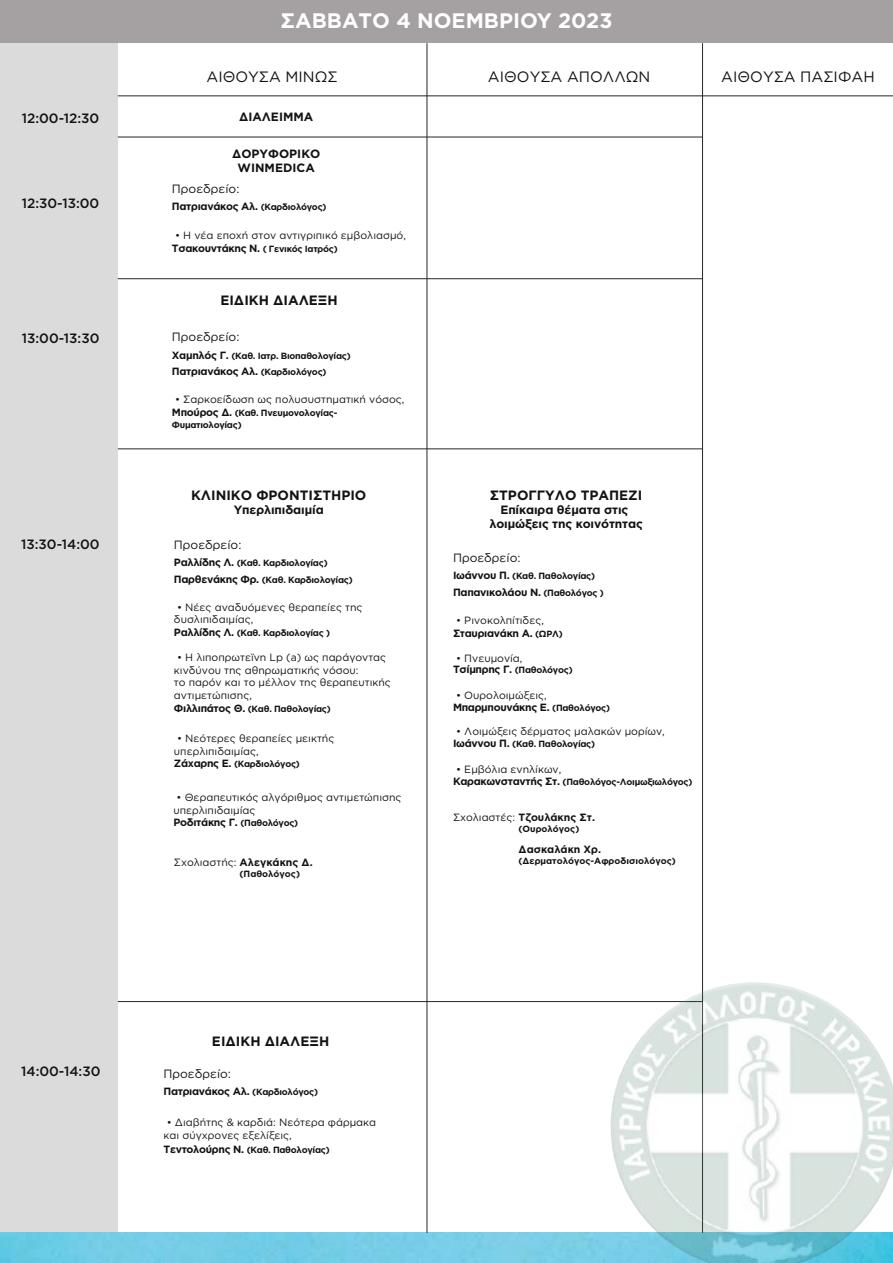
<style>
.page{position:relative;width:893px;height:1263px;background:#fff}
.page>*{position:absolute;margin:0;border:0;box-sizing:border-box;transform-origin:0 0}
.t1{font:700 21px "Gotham Greek";color:#fff}
.t2{font:15px "Gotham Greek";color:#111213}
.t3{font:700 13.5px "Gotham Greek";color:#111213}
.t4{font:500 13.5px "Gotham Greek";color:#111213}
.t5{font:700 12px/14.4px "Gotham Greek";letter-spacing:-.01em;color:#111213;text-align:center}
.t6{font:12px "Gotham Greek";color:#111213}
.t7{font:10.5px/12.6px "Gotham Greek";color:#111213}
.t8{font:700 10.5px "Gotham Greek";letter-spacing:-.03em;color:#111213}
.t9{font:700 10.5px "Gotham Greek";color:#111213}
.t10{font:700 9px/12.6px "Gotham Greek";letter-spacing:-.03em;color:#111213}
.t11{font:700 9px "Gotham Greek";color:#111213}
.s1{font-size:9px}
.s2{font-size:10.5px}
.s3{font-weight:700}
.s4{font-weight:700;font-size:9px}
.s5{font-weight:400}
</style>
<div class="page">
<div style="left:0;top:43px;width:118px;height:1189px;background:#dbdbdb"></div>
<img style="left:0;top:1232px;width:610px;height:31px">
<div style="left:0;top:0;width:893px;height:43px;background:#a5a1a3"></div>
<hr style="left:118px;top:95px;width:775px;height:1px;background:#242728">
<hr style="left:118px;top:137px;width:584px;height:1px;background:#242728">
<hr style="left:118px;top:278px;width:584px;height:1px;background:#242728">
<hr style="left:118px;top:448px;width:584px;height:1px;background:#242728">
<hr style="left:118px;top:1001px;width:584px;height:1px;background:#242728">
<hr style="left:427px;top:43px;width:1px;height:1190px;background:#242728">
<hr style="left:702px;top:43px;width:1px;height:1190px;background:#242728">
<img style="left:610px;top:982px;width:283px;height:281px">
<h1 class="t1" style="left:281px;top:8px;width:333px">ΣΑΒΒΑΤΟ 4 ΝΟΕΜΒΡΙΟΥ 2023</h1>
<h2 class="t2" style="left:206px;top:68px;width:133px">ΑΙΘΟΥΣΑ ΜΙΝΩΣ</h2>
<h2 class="t2" style="left:488px;top:68px;width:164px">ΑΙΘΟΥΣΑ ΑΠΟΛΛΩΝ</h2>
<h2 class="t2" style="left:721px;top:68px;width:155px">ΑΙΘΟΥΣΑ ΠΑΣΙΦΑΗ</h2>
<p class="t4" style="left:22px;top:111px;width:79px">12:00-12:30</p>
<p class="t5" style="left:239px;top:109px;width:76px">ΔΙΑΛΕΙΜΜΑ</p>
<p class="t5" style="left:232px;top:146px;width:90px">ΔΟΡΥΦΟΡΙΚΟ<br>WINMEDICA</p>
<p class="t4" style="left:22px;top:195px;width:79px">12:30-13:00</p>
<p class="t6" style="left:172px;top:182px;width:69px">Προεδρείο:</p>
<p class="t8" style="left:172px;top:200px;width:156px">Πατριανάκος Αλ. <span class="s1">(Καρδιολόγος)</span></p>
<p class="t7" style="left:175px;top:229px;width:232px">• Η νέα εποχή στον αντιγριπικό εμβολιασμό,</p>
<p class="t10" style="left:172px;top:242px;width:167px"><span class="s2">Τσακουντάκης Ν.</span> ( Γενικός Ιατρός)</p>
<p class="t3" style="left:220px;top:293px;width:119px">ΕΙΔΙΚΗ ΔΙΑΛΕΞΗ</p>
<p class="t4" style="left:22px;top:331px;width:79px">13:00-13:30</p>
<p class="t6" style="left:172px;top:330px;width:69px">Προεδρείο:</p>
<p class="t10" style="left:172px;top:349px;width:180px"><span class="s2">Χαμηλός Γ.</span> (Καθ. Ιατρ. Βιοπαθολογίας)</p>
<p class="t8" style="left:172px;top:365px;width:156px">Πατριανάκος Αλ. <span class="s1">(Καρδιολόγος)</span></p>
<p class="t7" style="left:175px;top:393px;width:231px">• Σαρκοείδωση ως πολυσυστηματική νόσος,</p>
<p class="t10" style="left:172px;top:406px;width:167px"><span class="s2">Μπούρος Δ.</span> (Καθ. Πνευμονολογίας-<br>Φυματιολογίας)</p>
<p class="t3" style="left:191px;top:487px;width:177px">ΚΛΙΝΙΚΟ ΦΡΟΝΤΙΣΤΗΡΙΟ</p>
<p class="t5" style="left:234px;top:502px;width:91px">Υπερλιπιδαιμία</p>
<p class="t3" style="left:490px;top:487px;width:154px">ΣΤΡΟΓΓΥΛΟ ΤΡΑΠΕΖΙ</p>
<p class="t5" style="left:489px;top:502px;width:155px">Επίκαιρα θέματα στις λοιμώξεις της κοινότητας</p>
<p class="t4" style="left:21px;top:536px;width:80px">13:30-14:00</p>
<p class="t6" style="left:174px;top:538px;width:69px">Προεδρείο:</p>
<p class="t10" style="left:174px;top:554px;width:180px;line-height:16.5px"><span class="s2">Ραλλίδης Λ.</span> (Καθ. Καρδιολογίας)<br><span class="s2">Παρθενάκης Φρ.</span> (Καθ. Καρδιολογίας)</p>
<p class="t7" style="left:174px;top:600px;width:190px">• Νέες αναδυόμενες θεραπείες της δυσλιπιδαιμίας,</p>
<p class="t10" style="left:174px;top:626px;width:158px"><span class="s2">Ραλλίδης Λ.</span> (Καθ. Καρδιολογίας )</p>
<p class="t7" style="left:174px;top:651px;width:218px">• Η λιποπρωτεϊνη Lp (a) ως παράγοντας κινδύνου της αθηρωματικής νόσου:<br>το παρόν και το μέλλον της θεραπευτικής αντιμετώπισης,</p>
<p class="t10" style="left:174px;top:702px;width:158px"><span class="s2">Φιλλιπάτος Θ.</span> (Καθ. Παθολογίας)</p>
<p class="t7" style="left:174px;top:732px;width:162px">• Νεότερες θεραπείες μεικτής υπερλιπιδαιμίας,</p>
<p class="t10" style="left:174px;top:758px;width:127px"><span class="s2">Ζάχαρης Ε.</span> (Καρδιολόγος)</p>
<p class="t7" style="left:173px;top:791px;width:230px">• Θεραπευτικός αλγόριθμος αντιμετώπισης υπερλιπιδαιμίας<br><span class="s3">Ροδιτάκης Γ.</span> <span class="s4">(Παθολόγος)</span></p>
<p class="t7" style="left:174px;top:855px;width:140px">Σχολιαστής: <span class="s3">Αλεγκάκης Δ.</span></p>
<p class="t11" style="left:240px;top:869px;width:62px">(Παθολόγος)</p>
<p class="t6" style="left:453px;top:551px;width:69px">Προεδρείο:</p>
<p class="t10" style="left:453px;top:569px;width:144px"><span class="s2">Ιωάννου Π.</span> (Καθ. Παθολογίας)</p>
<p class="t8" style="left:453px;top:586px;width:152px">Παπανικολάου Ν. <span class="s1">(Παθολόγος )</span></p>
<p class="t7" style="left:453px;top:613px;width:111px;line-height:13px;text-indent:3px">• Ρινοκολπίτιδες,<br><span class="s3">Σταυριανάκη Α.</span> <span class="s4">(ΩΡΛ)</span></p>
<p class="t7" style="left:456px;top:651px;width:68px">• Πνευμονία,</p>
<p class="t10" style="left:453px;top:663px;width:121px"><span class="s2">Τσίμπρης Γ.</span> (Παθολόγος)</p>
<p class="t7" style="left:453px;top:689px;width:159px;line-height:12.1px;text-indent:3px">• Ουρολοιμώξεις,<br><span class="s3">Μπαρμπουνάκης Ε.</span> <span class="s4">(Παθολόγος)</span></p>
<p class="t7" style="left:456px;top:725px;width:210px">• Λοιμώξεις δέρματος μαλακών μορίων,</p>
<p class="t10" style="left:453px;top:737px;width:144px"><span class="s2">Ιωάννου Π.</span> (Καθ. Παθολογίας)</p>
<p class="t7" style="left:456px;top:763px;width:107px">• Εμβόλια ενηλίκων,</p>
<p class="t10" style="left:453px;top:775px;width:241px"><span class="s2">Καρακωνσταντής Στ.</span> (Παθολόγος-Λοιμωξιωλόγος)</p>
<p class="t9" style="left:453px;top:811px;width:144px"><span class="s5">Σχολιαστές:</span> Τζουλάκης Στ.</p>
<p class="t11" style="left:519px;top:824px;width:62px">(Ουρολόγος)</p>
<p class="t9" style="left:519px;top:843px;width:84px">Δασκαλάκη Χρ.</p>
<p class="t11" style="left:519px;top:855px;width:159px">(Δερματολόγος-Αφροδισιολόγος)</p>
<p class="t3" style="left:212px;top:1033px;width:119px">ΕΙΔΙΚΗ ΔΙΑΛΕΞΗ</p>
<p class="t4" style="left:21px;top:1063px;width:81px">14:00-14:30</p>
<p class="t6" style="left:164px;top:1067px;width:69px">Προεδρείο:</p>
<p class="t8" style="left:164px;top:1085px;width:156px">Πατριανάκος Αλ. <span class="s1">(Καρδιολόγος)</span></p>
<p class="t7" style="left:164px;top:1116px;width:214px">• Διαβήτης &amp; καρδιά: Νεότερα φάρμακα και σύγχρονες εξελίξεις,</p>
<p class="t10" style="left:164px;top:1143px;width:168px"><span class="s2">Τεντολούρης Ν.</span> (Καθ. Παθολογίας)</p>
</div>
